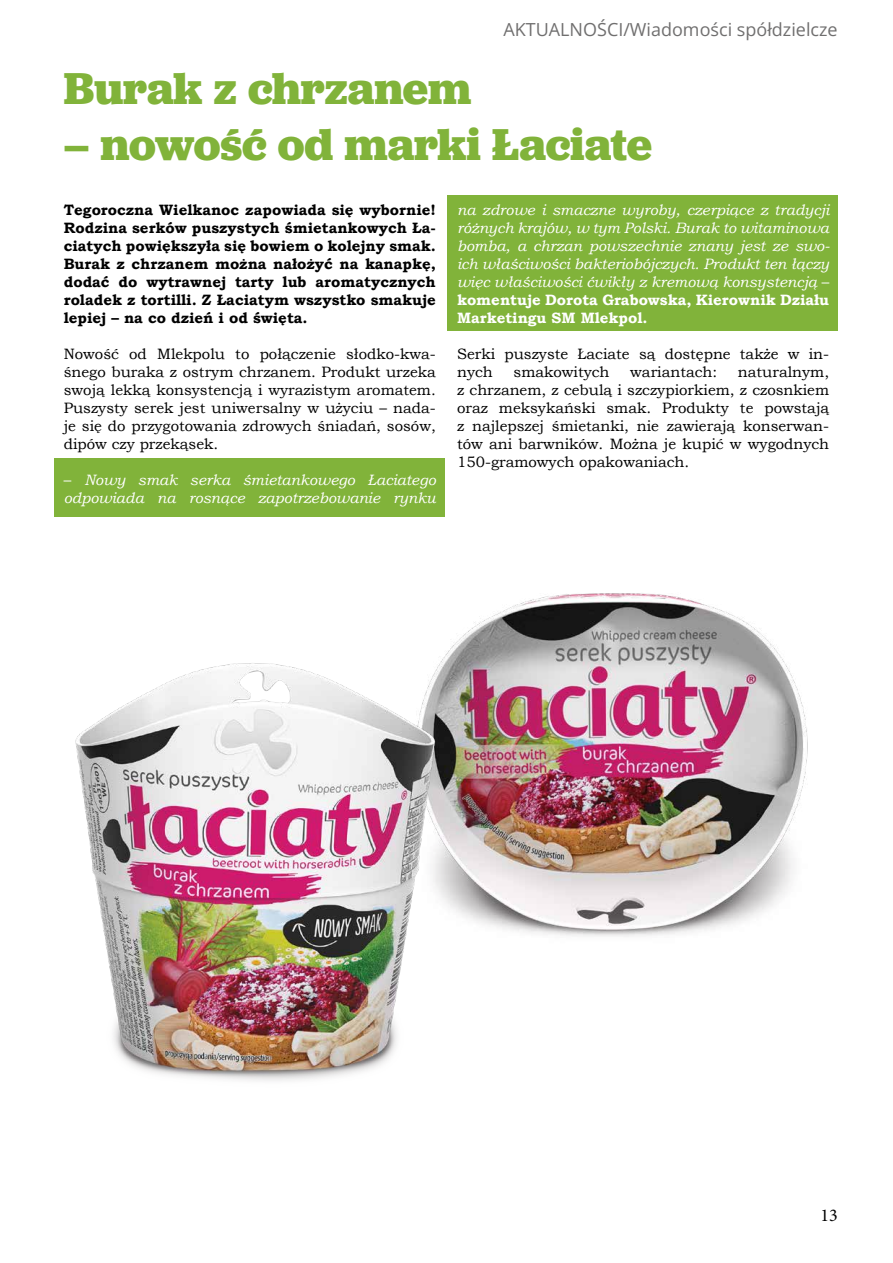
<style>
.page{position:relative;width:893px;height:1263px;background:#fff}
.page>*{position:absolute;margin:0;border:0;box-sizing:border-box;transform-origin:0 0}
.t1{font:700 46.5px "Jubilat";color:#81b33a}
.t2{font:18px "Open Sans";color:#706f6f}
.t3{font:18px "Minion Pro";color:#000}
.t4{font:15px/18px "Bookman Old Style";color:#000;text-align:justify}
.t5{font:italic 15px/18px "Bookman Old Style";color:#fff}
.t6{font:700 15px/18px "Bookman Old Style";color:#000;text-align:justify}
.s1{font-style:normal}
.s2{font-weight:700;font-style:normal}
</style>
<div class="page">
<div style="left:447px;top:195px;width:391px;height:136px;background:#81b33a"></div>
<div style="left:55px;top:458px;width:390px;height:59px;background:#81b33a"></div>
<img style="left:436px;top:593px;width:372px;height:344px">
<img style="left:75px;top:663px;width:361px;height:418px">
<p class="t2" style="left:503px;top:17px;width:336px">AKTUALNOŚCI/Wiadomości spółdzielcze</p>
<h1 class="t1" style="left:64px;top:58px;width:409px">Burak z chrzanem</h1>
<h1 class="t1" style="left:64px;top:114px;width:590px">– nowość od marki Łaciate</h1>
<p class="t6" style="left:64px;top:201px;width:374px">Tegoroczna Wielkanoc zapowiada się wybornie!<br>Rodzina serków puszystych śmietankowych Ła&shy;ciatych powiększyła się bowiem o kolejny smak.<br>Burak z chrzanem można nałożyć na kanapkę, dodać do wytrawnej tarty lub aromatycznych roladek z tortilli. Z Łaciatym wszystko smakuje lepiej – na co dzień i od święta.</p>
<p class="t4" style="left:64px;top:345px;width:374px">Nowość od Mlekpolu to połączenie słodko-kwa&shy;śnego buraka z ostrym chrzanem. Produkt urzeka swoją lekką konsystencją i wyrazistym aromatem.<br>Puszysty serek jest uniwersalny w użyciu – nada&shy;je się do przygotowania zdrowych śniadań, sosów, dipów czy przekąsek.</p>
<p class="t5" style="left:64px;top:471px;width:374px"><span class="s1">–</span> Nowy smak serka śmietankowego Łaciatego odpowiada na rosnące zapotrzebowanie rynku</p>
<p class="t5" style="left:457px;top:201px;width:374px;text-align:justify">na zdrowe i smaczne wyroby, czerpiące z tradycji różnych krajów, w tym Polski. Burak to witaminowa bomba, a chrzan powszechnie znany jest ze swo&shy;ich właściwości bakteriobójczych. Produkt ten łączy więc właściwości ćwikły z kremową konsystencją <span class="s1">– </span><span class="s2">komentuje Dorota Grabowska, Kierownik Działu Marketingu SM Mlekpol.</span></p>
<p class="t4" style="left:457px;top:345px;width:374px">Serki puszyste Łaciate są dostępne także w in&shy;nych</p>
<p class="t4" style="left:457px;top:363px;width:374px;text-indent:281px">naturalnym, z chrzanem, z cebulą i szczypiorkiem, z czosnkiem oraz meksykański smak. Produkty te powstają z najlepszej śmietanki, nie zawierają konserwan&shy;tów ani barwników. Można je kupić w wygodnych 150-gramowych opakowaniach.</p>
<p class="t4" style="left:514px;top:363px;width:97px">smakowitych</p>
<p class="t4" style="left:630px;top:363px;width:88px">wariantach:</p>
<p class="t3" style="left:820px;top:1203px;width:19px">13</p>
</div>
